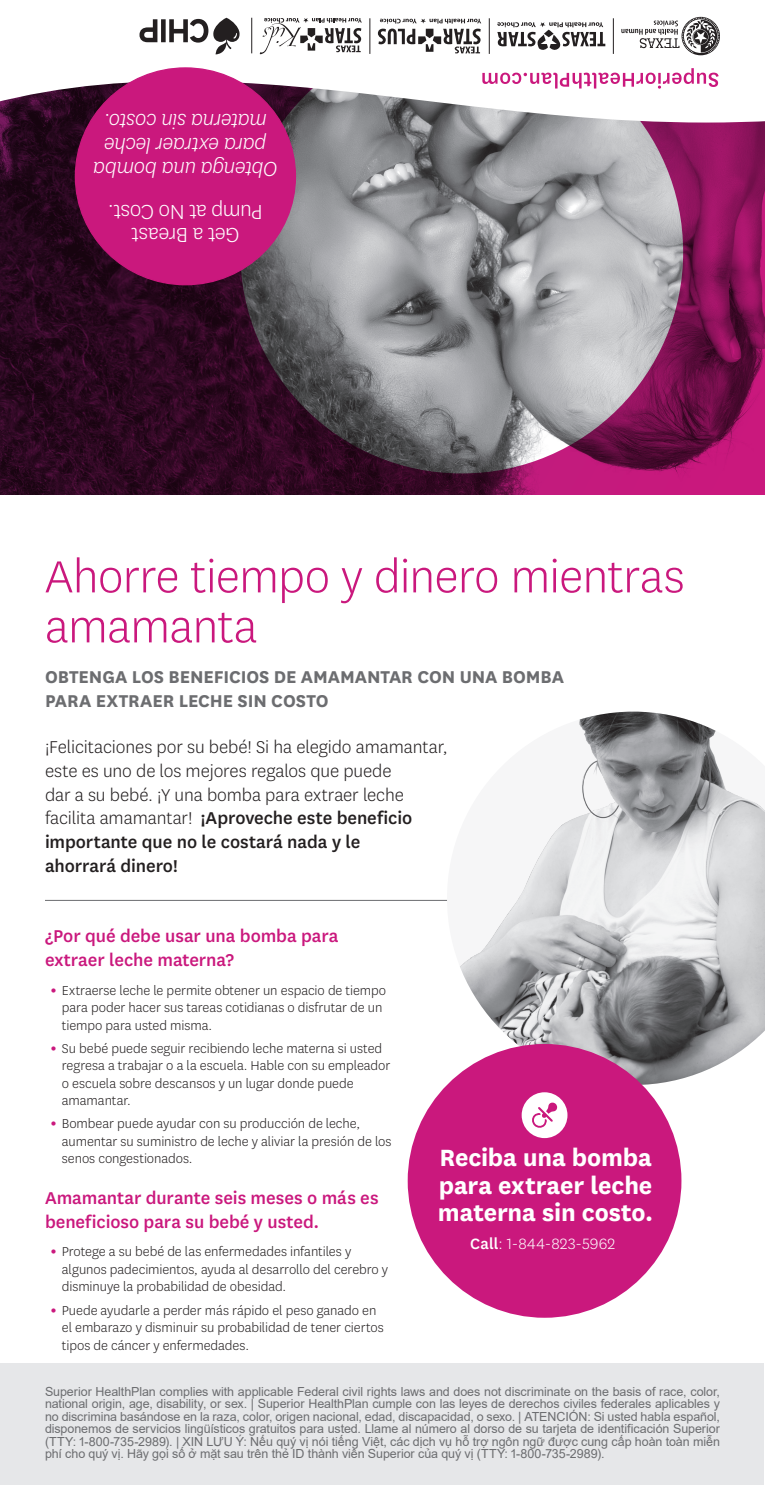
<style>
.page{position:relative;width:765px;height:1485px;background:#fff}
.page>*{position:absolute;margin:0;border:0;box-sizing:border-box;transform-origin:0 0}
.t1{font:300 52.5px/50px "Centene Sans";letter-spacing:-.015em;color:#ca187d}
.t2{font:700 27.5px "Centene Sans";letter-spacing:-.005em;color:#fff}
.Body{font:italic 300 23.75px/23.8px "Centene Sans";letter-spacing:-.02em;color:#fff;text-align:center}
.Body-2{font:300 23.75px/23.8px "Centene Sans";letter-spacing:-.015em;color:#fff;text-align:center}
.t3{font:300 20px/23.8px "Centene Sans";letter-spacing:-.005em;color:#231f20}
.t4{font:500 20px/23.8px "Centene Sans";letter-spacing:-.005em;color:#ca187d}
.t5{font:700 20px/23.8px "Centene Sans";letter-spacing:-.005em;color:#6c6d70}
.Specialty_Call-Outs{font:300 17.5px "Centene Sans";letter-spacing:.015em;color:#fff}
.t6{font:300 15px/17.5px "Centene Sans";letter-spacing:-.005em;color:#231f20}
.Specialty_Call-Outs-2{font:12.5px/12.5px "Arial";letter-spacing:-.005em;color:#6c6d70;text-align:justify}
.s1{font-weight:500}
.s2{font-weight:700;font-size:17.5px;color:#ca187d}
</style>
<div class="page">
<div style="left:1px;top:1363px;width:763px;height:121px;background:#e6e7e9"></div>
<svg style="left:0;top:123px;width:765px;height:372px;background:#715066"></svg>
<svg style="left:0;top:16px;width:765px;height:107px"></svg>
<div style="left:75px;top:68px;width:220px;height:217px;background:#ca187d;border-radius:50%"></div>
<img style="left:447px;top:712px;width:318px;height:373px">
<hr style="left:45px;top:900px;width:402px;height:1px;background:#6c6d70">
<svg style="left:482px;top:68px;width:237px;height:21px"></svg>
<div style="left:408px;top:1044px;width:273px;height:274px;background:#ca187d;border-radius:50%"></div>
<div style="left:522px;top:1092px;width:45px;height:46px;background:#fff;border-radius:50%"></div>
<svg style="left:532px;top:1102px;width:26px;height:26px"></svg>
<svg style="left:497px;top:22px;width:108px;height:30px"></svg>
<svg style="left:378px;top:19px;width:103px;height:34px"></svg>
<svg style="left:621px;top:17px;width:99px;height:38px"></svg>
<svg style="left:260px;top:18px;width:102px;height:36px"></svg>
<svg style="left:139px;top:18px;width:101px;height:36px"></svg>
<hr style="left:613px;top:18px;width:1px;height:36px;background:#231f20">
<hr style="left:489px;top:18px;width:1px;height:36px;background:#231f20">
<hr style="left:370px;top:18px;width:1px;height:36px;background:#231f20">
<hr style="left:252px;top:18px;width:1px;height:35px;background:#231f20">
<p class="Body" style="left:278px;top:182px;width:186px;rotate:-180deg">Obtenga una bomba para extraer leche materna sin costo.</p>
<p class="Body-2" style="left:263px;top:248px;width:156px;rotate:-180deg">Get a Breast<br>Pump at No Cost.</p>
<p class="t1" style="left:45px;top:550px;width:641px">Ahorre tiempo y dinero mientras amamanta</p>
<p class="t5" style="left:45px;top:664px;width:521px">OBTENGA LOS BENEFICIOS DE AMAMANTAR CON UNA BOMBA<br>PARA EXTRAER LECHE SIN COSTO</p>
<p class="t3" style="left:45px;top:734px;width:404px">¡Felicitaciones por su bebé! Si ha elegido amamantar, este es uno de los mejores regalos que puede<br>dar a su bebé. ¡Y una bomba para extraer leche facilita amamantar! <span class="s1">¡Aproveche este beneficio importante que no le costará nada y le<br>ahorrará dinero!</span></p>
<p class="t4" style="left:45px;top:923px;width:295px">¿Por qué debe usar una bomba para extraer leche materna?</p>
<p class="t6" style="left:62px;top:981px;width:326px;text-indent:-11px"><span class="s2">•</span> Extraerse leche le permite obtener un espacio de tiempo para poder hacer sus tareas cotidianas o disfrutar de un tiempo para usted misma.</p>
<p class="t6" style="left:62px;top:1039px;width:330px;text-indent:-11px"><span class="s2">•</span> Su bebé puede seguir recibiendo leche materna si usted regresa a trabajar o a la escuela. Hable con su empleador o escuela sobre descansos y un lugar donde puede amamantar.</p>
<p class="t6" style="left:62px;top:1115px;width:331px;text-indent:-11px"><span class="s2">•</span> Bombear puede ayudar con su producción de leche, aumentar su suministro de leche y aliviar la presión de los senos congestionados.</p>
<p class="t4" style="left:45px;top:1185px;width:335px">Amamantar durante seis meses o más es beneficioso para su bebé y usted.</p>
<p class="t6" style="left:62px;top:1243px;width:328px;text-indent:-11px"><span class="s2">•</span> Protege a su bebé de las enfermedades infantiles y algunos padecimientos, ayuda al desarrollo del cerebro y disminuye la probabilidad de obesidad.</p>
<p class="t6" style="left:62px;top:1301px;width:324px;text-indent:-11px"><span class="s2">•</span> Puede ayudarle a perder más rápido el peso ganado en el embarazo y disminuir su probabilidad de tener ciertos tipos de cáncer y enfermedades.</p>
<p class="Specialty_Call-Outs-2" style="left:45px;top:1385px;width:677px">Superior HealthPlan complies with applicable Federal civil rights laws and does not discriminate on the basis of race, color, national origin, age, disability, or sex. | Superior HealthPlan cumple con las leyes de derechos civiles federales aplicables y no discrimina basándose en la raza, color, origen nacional, edad, discapacidad, o sexo. | ATENCIÓN: Si usted habla español, disponemos de servicios lingüísticos gratuitos para usted. Llame al número al dorso de su tarjeta de identificación Superior (TTY: 1-800-735-2989). | XIN LƯU Ý: Nếu quý vị nói tiếng Việt, các dịch vụ hỗ trợ ngôn ngữ được cung cấp hoàn toàn miễn phí cho quý vị. Hãy gọi số ở mặt sau trên thẻ ID thành viên Superior của quý vị (TTY: 1-800-735-2989).</p>
<p class="t2" style="left:439px;top:1138px;width:214px">Reciba una bomba</p>
<p class="t2" style="left:439px;top:1166px;width:215px">para extraer leche</p>
<p class="t2" style="left:438px;top:1193px;width:217px">materna sin costo.</p>
<p class="Specialty_Call-Outs" style="left:470px;top:1233px;width:147px"><span class="s1">Call</span>: 1-844-823-5962</p>
</div>
